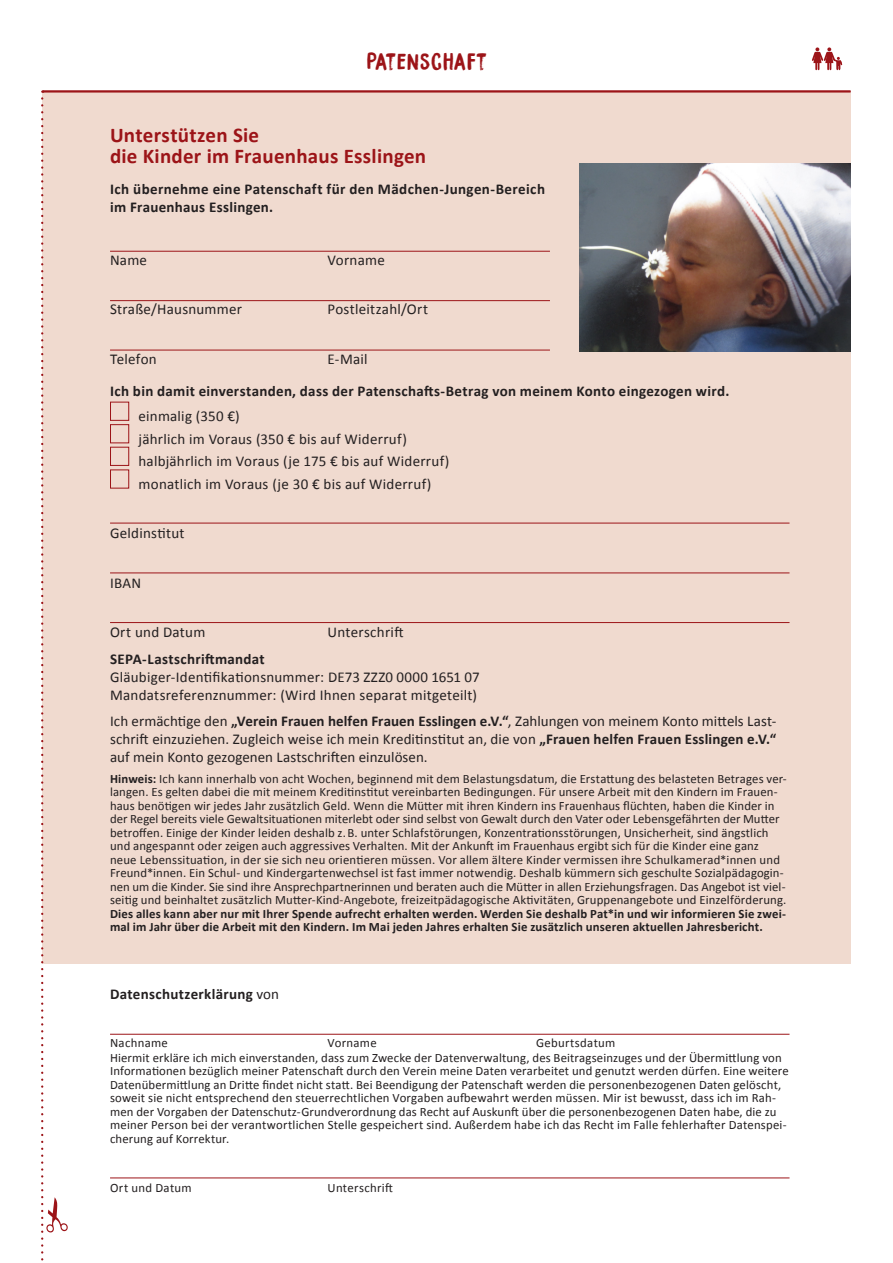
<style>
.page{position:relative;width:893px;height:1263px;background:#fff}
.page>*{position:absolute;margin:0;border:0;box-sizing:border-box;transform-origin:0 0}
.t1{font:700 21px/21px "Calibri";letter-spacing:.01em;color:#9c1418}
.t2{font:21px "DK Bocadillo";letter-spacing:.035em;color:#9c1418}
.t3{font:15px/22.5px "Calibri";letter-spacing:.015em;color:#231f20}
.t4{font:700 15px/18px "Calibri";letter-spacing:.02em;color:#231f20}
.t5{font:12.75px/13.5px "Calibri";letter-spacing:.01em;color:#231f20}
.t6{font:700 12.75px/13.5px "Calibri";letter-spacing:.01em;color:#231f20}
.s1{font-weight:700}
.s2{font-weight:400}
</style>
<div class="page">
<div style="left:42px;top:92px;width:808px;height:872px;background:#f0dacf"></div>
<svg style="left:812px;top:47px;width:30px;height:23px"></svg>
<hr style="left:42px;top:91px;width:808px;height:1px;background:#9c1418">
<hr style="left:110px;top:251px;width:440px;height:1px;background:#9c1418">
<hr style="left:110px;top:300px;width:440px;height:1px;background:#9c1418">
<hr style="left:110px;top:350px;width:440px;height:1px;background:#9c1418">
<hr style="left:110px;top:523px;width:679px;height:1px;background:#9c1418">
<hr style="left:110px;top:572px;width:679px;height:1px;background:#9c1418">
<hr style="left:110px;top:622px;width:679px;height:1px;background:#9c1418">
<hr style="left:110px;top:1177px;width:679px;height:1px;background:#9c1418">
<hr style="left:110px;top:1034px;width:679px;height:1px;background:#9c1418">
<svg style="left:41px;top:91px;width:27px;height:1170px"></svg>
<div style="left:110px;top:447px;width:19px;height:19px;border:1px solid #9c1418"></div>
<div style="left:110px;top:469px;width:19px;height:20px;border:1px solid #9c1418"></div>
<div style="left:110px;top:402px;width:19px;height:19px;border:1px solid #9c1418"></div>
<div style="left:110px;top:424px;width:19px;height:19px;border:1px solid #9c1418"></div>
<img style="left:580px;top:163px;width:270px;height:188px">
<h1 class="t2" style="left:367px;top:49px;width:122px">PATENSCHAFT</h1>
<h1 class="t1" style="left:110px;top:124px;width:318px">Unterstützen Sie<br>die Kinder im Frauenhaus Esslingen</h1>
<p class="t4" style="left:110px;top:180px;width:436px">Ich übernehme eine Patenschaft für den Mädchen-Jungen-Bereich im Frauenhaus Esslingen.</p>
<p class="t3" style="left:110px;top:249px;width:39px">Name</p>
<p class="t3" style="left:328px;top:249px;width:59px">Vorname</p>
<p class="t3" style="left:110px;top:298px;width:133px">Straße/Hausnummer</p>
<p class="t3" style="left:328px;top:298px;width:102px">Postleitzahl/Ort</p>
<p class="t3" style="left:110px;top:348px;width:48px">Telefon</p>
<p class="t3" style="left:328px;top:348px;width:42px">E-Mail</p>
<p class="t4" style="left:110px;top:381px;width:621px">Ich bin damit einverstanden, dass der Patenschafts-Betrag von meinem Konto eingezogen wird.</p>
<p class="t3" style="left:139px;top:405px;width:312px">einmalig (350 €)<br>jährlich im Voraus (350 € bis auf Widerruf) halbjährlich im Voraus (je 175 € bis auf Widerruf) monatlich im Voraus (je 30 € bis auf Widerruf)</p>
<p class="t3" style="left:110px;top:522px;width:76px">Geldinstitut</p>
<p class="t3" style="left:110px;top:571px;width:33px">IBAN</p>
<p class="t3" style="left:110px;top:621px;width:97px">Ort und Datum</p>
<p class="t3" style="left:328px;top:621px;width:78px">Unterschrift</p>
<p class="t4" style="left:110px;top:650px;width:156px">SEPA-Lastschriftmandat</p>
<p class="t3" style="left:110px;top:668px;width:371px;line-height:18px">Gläubiger-Identifikationsnummer: DE73 ZZZ0 0000 1651 07<br>Mandatsreferenznummer: (Wird Ihnen separat mitgeteilt)</p>
<p class="t3" style="left:110px;top:712px;width:668px;line-height:18px;text-align:justify">Ich ermächtige den <span class="s1">„Verein Frauen helfen Frauen Esslingen e.V.“</span>, Zahlungen von meinem Konto mittels Last&shy;schrift einzuziehen. Zugleich weise ich mein Kreditinstitut an, die von <span class="s1">„Frauen helfen Frauen Esslingen e.V.“ </span>auf mein Konto gezogenen Lastschriften einzulösen.</p>
<p class="t5" style="left:110px;top:772px;width:678px"><span class="s1">Hinweis:</span> Ich kann innerhalb von acht Wochen, beginnend mit dem Belastungsdatum, die Erstattung des belasteten Betrages ver&shy;langen. Es gelten dabei die mit meinem Kreditinstitut vereinbarten Bedingungen. Für unsere Arbeit mit den Kindern im Frauen&shy;haus benötigen wir jedes Jahr zusätzlich Geld. Wenn die Mütter mit ihren Kindern ins Frauenhaus flüchten, haben die Kinder in der Regel bereits viele Gewaltsituationen miterlebt oder sind selbst von Gewalt durch den Vater oder Lebensgefährten der Mutter betroffen. Einige der Kinder leiden deshalb z. B. unter Schlafstörungen, Konzentrationsstörungen, Unsicherheit, sind ängstlich und angespannt oder zeigen auch aggressives Verhalten. Mit der Ankunft im Frauenhaus ergibt sich für die Kinder eine ganz neue Lebenssituation, in der sie sich neu orientieren müssen. Vor allem ältere Kinder vermissen ihre Schulkamerad*innen und Freund*innen. Ein Schul- und Kindergartenwechsel ist fast immer notwendig. Deshalb kümmern sich geschulte Sozialpädagogin&shy;nen um die Kinder. Sie sind ihre Ansprechpartnerinnen und beraten auch die Mütter in allen Erziehungsfragen. Das Angebot ist viel&shy;seitig und beinhaltet zusätzlich Mutter-Kind-Angebote, freizeitpädagogische Aktivitäten, Gruppenangebote und Einzelförderung.</p>
<p class="t6" style="left:110px;top:906px;width:677px">Dies alles kann aber nur mit Ihrer Spende aufrecht erhalten werden. Werden Sie deshalb Pat*in und wir informieren Sie zwei&shy;mal im Jahr über die Arbeit mit den Kindern. Im Mai jeden Jahres erhalten Sie zusätzlich unseren aktuellen Jahresbericht.</p>
<p class="t4" style="left:110px;top:985px;width:171px">Datenschutzerklärung <span class="s2">von</span></p>
<p class="t5" style="left:110px;top:1036px;width:59px">Nachname</p>
<p class="t5" style="left:328px;top:1036px;width:51px">Vorname</p>
<p class="t5" style="left:110px;top:1035px;width:673px;line-height:15px;text-indent:426px">Geburtsdatum<br>Hiermit erkläre ich mich einverstanden, dass zum Zwecke der Datenverwaltung, des Beitragseinzuges und der Übermittlung von</p>
<p class="t5" style="left:110px;top:1064px;width:680px">Informationen bezüglich meiner Patenschaft durch den Verein meine Daten verarbeitet und genutzt werden dürfen. Eine weitere Datenübermittlung an Dritte findet nicht statt. Bei Beendigung der Patenschaft werden die personenbezogenen Daten gelöscht, soweit sie nicht entsprechend den steuerrechtlichen Vorgaben aufbewahrt werden müssen. Mir ist bewusst, dass ich im Rah&shy;men der Vorgaben der Datenschutz-Grundverordnung das Recht auf Auskunft über die personenbezogenen Daten habe, die zu meiner Person bei der verantwortlichen Stelle gespeichert sind. Außerdem habe ich das Recht im Falle fehlerhafter Datenspei&shy;cherung auf Korrektur.</p>
<p class="t5" style="left:110px;top:1181px;width:83px">Ort und Datum</p>
<p class="t5" style="left:328px;top:1181px;width:67px">Unterschrift</p>
</div>
